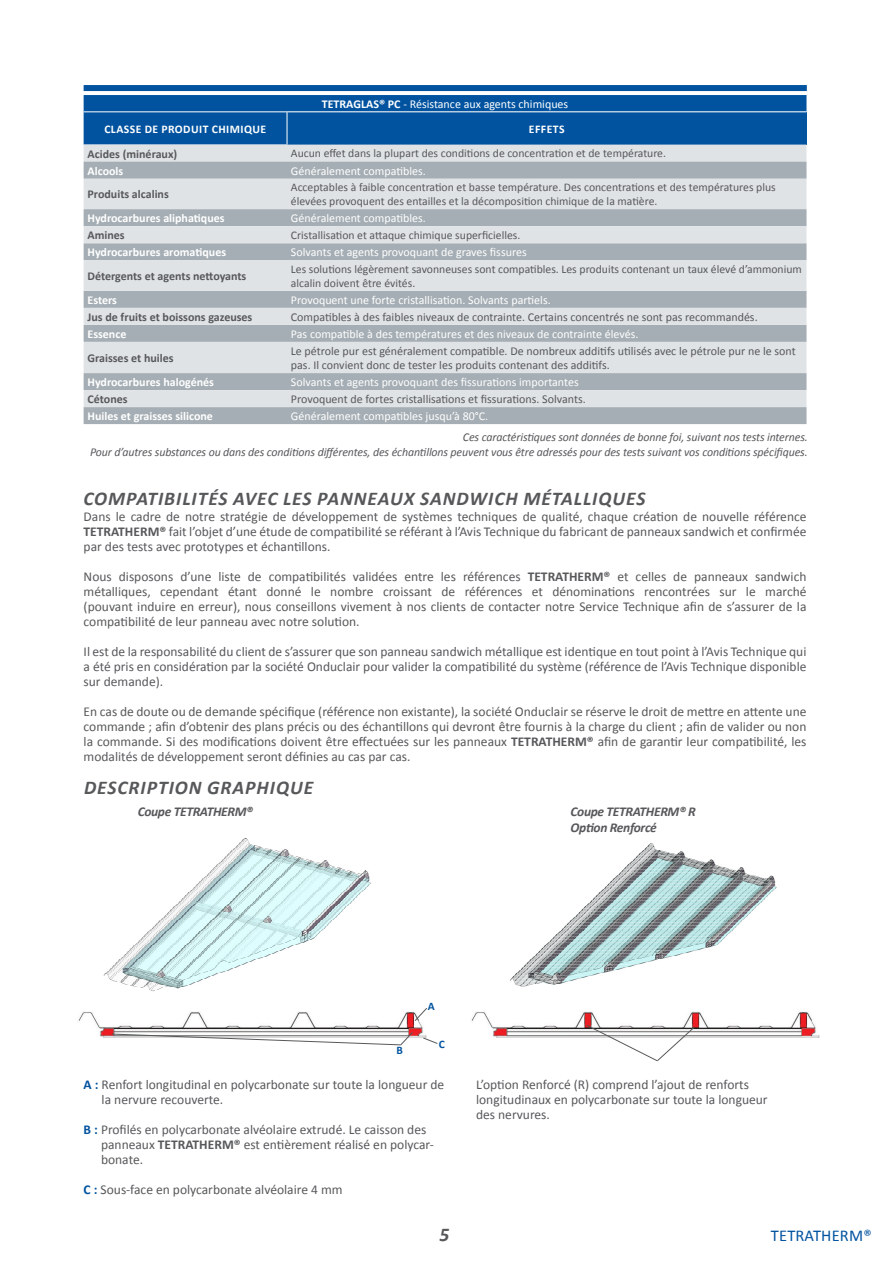
<style>
.page{position:relative;width:893px;height:1263px;background:#fff}
.page>*{position:absolute;margin:0;border:0;box-sizing:border-box;transform-origin:0 0}
.t1{font:italic 700 19.5px "Calibri";letter-spacing:.05em;color:#57585a}
.t2{font:16.5px "Calibri";letter-spacing:.01em;color:#0153a0}
.t3{font:13.5px/15px "Calibri";color:#57585a;text-align:justify}
.t4{font:italic 700 13.5px/16.2px "Calibri";letter-spacing:-.025em;color:#57585a}
.t5{font:12px "Calibri";color:#fff}
.t6{font:12px/14.4px "Calibri";color:#57585a}
.t7{font:italic 12px/14.4px "Calibri";letter-spacing:-.01em;color:#57585a;text-align:right}
.t8{font:700 12px "Calibri";color:#57585a}
.t9{font:700 12px "Calibri";color:#fff}
.t10{font:11.7px/14.1px "Calibri";color:#57585a}
.t11{font:700 11.7px "Calibri";letter-spacing:.04em;color:#fff}
.t12{font:700 11.55px "Calibri";color:#0153a0}
.s1{font-weight:700}
.s2{font-weight:700;color:#0153a0}
</style>
<div class="page">
<div style="left:84px;top:85px;width:723px;height:6px;background:#0153a0"></div>
<div style="left:84px;top:95px;width:722px;height:50px;background:#0153a0"></div>
<div style="left:287px;top:112px;width:519px;height:33px;background:#0153a0"></div>
<div style="left:84px;top:145px;width:722px;height:17px;background:#e0e3e6"></div>
<svg style="left:84px;top:162px;width:722px;height:262px;background:#bbc2c7"></svg>
<svg style="left:84px;top:226px;width:722px;height:181px;background:#cacfd3"></svg>
<hr style="left:287px;top:112px;width:1px;height:33px;background:#fff">
<hr style="left:84px;top:111px;width:203px;height:1px;background:#fff">
<hr style="left:287px;top:111px;width:519px;height:1px;background:#fff">
<img style="left:103px;top:838px;width:268px;height:154px">
<hr style="left:398px;top:837px;width:1px;height:164px;background:#c0c0c0">
<hr style="left:399px;top:837px;width:1px;height:164px;background:#c0c0c0">
<hr style="left:92px;top:837px;width:1px;height:164px;background:#c0c0c0">
<hr style="left:92px;top:1056px;width:256px;height:1px;background:#c0c0c0">
<hr style="left:92px;top:837px;width:290px;height:1px;background:#c0c0c0">
<hr style="left:92px;top:1057px;width:290px;height:1px;background:#c0c0c0">
<svg style="left:239px;top:837px;width:7px;height:2px"></svg>
<svg style="left:510px;top:843px;width:267px;height:169px"></svg>
<img style="left:78px;top:1012px;width:33px;height:26px">
<img style="left:471px;top:1012px;width:348px;height:26px">
<svg style="left:111px;top:1008px;width:327px;height:49px"></svg>
<svg style="left:586px;top:1024px;width:109px;height:38px"></svg>
<p class="t5" style="left:322px;top:100px;width:248px"><span class="s1">TETRAGLAS® PC</span> - Résistance aux agents chimiques</p>
<p class="t11" style="left:104px;top:121px;width:163px">CLASSE DE PRODUIT CHIMIQUE</p>
<p class="t11" style="left:529px;top:124px;width:37px">EFFETS</p>
<p class="t8" style="left:88px;top:146px;width:91px">Acides (minéraux)</p>
<p class="t10" style="left:291px;top:147px;width:377px">Aucun effet dans la plupart des conditions de concentration et de température.</p>
<p class="t9" style="left:88px;top:163px;width:37px">Alcools</p>
<p class="t5" style="left:291px;top:163px;width:136px">Généralement compatibles.</p>
<p class="t8" style="left:88px;top:187px;width:83px">Produits alcalins</p>
<p class="t10" style="left:291px;top:180px;width:486px">Acceptables à faible concentration et basse température. Des concentrations et des températures plus élevées provoquent des entailles et la décomposition chimique de la matière.</p>
<p class="t9" style="left:88px;top:211px;width:139px">Hydrocarbures aliphatiques</p>
<p class="t5" style="left:291px;top:211px;width:136px">Généralement compatibles.</p>
<p class="t8" style="left:88px;top:228px;width:39px">Amines</p>
<p class="t10" style="left:291px;top:228px;width:231px">Cristallisation et attaque chimique superficielles.</p>
<p class="t9" style="left:88px;top:245px;width:140px">Hydrocarbures aromatiques</p>
<p class="t5" style="left:291px;top:245px;width:237px">Solvants et agents provoquant de graves fissures</p>
<p class="t8" style="left:88px;top:268px;width:160px">Détergents et agents nettoyants</p>
<p class="t10" style="left:291px;top:262px;width:512px">Les solutions légèrement savonneuses sont compatibles. Les produits contenant un taux élevé d’ammonium alcalin doivent être évités.</p>
<p class="t9" style="left:88px;top:296px;width:31px">Esters</p>
<p class="t5" style="left:291px;top:292px;width:261px">Provoquent une forte cristallisation. Solvants partiels.</p>
<p class="t8" style="left:88px;top:309px;width:166px">Jus de fruits et boissons gazeuses</p>
<p class="t6" style="left:291px;top:310px;width:468px">Compatibles à des faibles niveaux de contrainte. Certains concentrés ne sont pas recommandés.</p>
<p class="t9" style="left:88px;top:326px;width:40px">Essence</p>
<p class="t5" style="left:291px;top:326px;width:349px">Pas compatible à des températures et des niveaux de contrainte élevés.</p>
<p class="t8" style="left:88px;top:350px;width:88px">Graisses et huiles</p>
<p class="t6" style="left:291px;top:344px;width:506px">Le pétrole pur est généralement compatible. De nombreux additifs utilisés avec le pétrole pur ne le sont pas. Il convient donc de tester les produits contenant des additifs.</p>
<p class="t9" style="left:88px;top:374px;width:128px">Hydrocarbures halogénés</p>
<p class="t5" style="left:291px;top:374px;width:289px">Solvants et agents provoquant des fissurations importantes</p>
<p class="t8" style="left:88px;top:391px;width:42px">Cétones</p>
<p class="t6" style="left:291px;top:392px;width:296px">Provoquent de fortes cristallisations et fissurations. Solvants.</p>
<p class="t9" style="left:88px;top:408px;width:127px">Huiles et graisses silicone</p>
<p class="t5" style="left:291px;top:409px;width:199px">Généralement compatibles jusqu’à 80°C.</p>
<p class="t7" style="left:90px;top:430px;width:719px">Ces caractéristiques sont données de bonne foi, suivant nos tests internes.<br>Pour d’autres substances ou dans des conditions différentes, des échantillons peuvent vous être adressés pour des tests suivant vos conditions spécifiques.</p>
<h1 class="t1" style="left:84px;top:489px;width:563px">COMPATIBILITÉS AVEC LES PANNEAUX SANDWICH MÉTALLIQUES</h1>
<p class="t3" style="left:84px;top:509px;width:724px">Dans le cadre de notre stratégie de développement de systèmes techniques de qualité, chaque création de nouvelle référence <span class="s1">TETRATHERM®</span> fait l’objet d’une étude de compatibilité se référant à l’Avis Technique du fabricant de panneaux sandwich et confirmée par des tests avec prototypes et échantillons.</p>
<p class="t3" style="left:84px;top:569px;width:724px">Nous disposons d’une liste de compatibilités validées entre les références <span class="s1">TETRATHERM®</span> et celles de panneaux sandwich métalliques, cependant étant donné le nombre croissant de références et dénominations rencontrées sur le marché (pouvant induire en erreur), nous conseillons vivement à nos clients de contacter notre Service Technique afin de s’assurer de la compatibilité de leur panneau avec notre solution.</p>
<p class="t3" style="left:84px;top:644px;width:724px">Il est de la responsabilité du client de s’assurer que son panneau sandwich métallique est identique en tout point à l’Avis Technique qui a été pris en considération par la société Onduclair pour valider la compatibilité du système (référence de l’Avis Technique disponible sur demande).</p>
<p class="t3" style="left:84px;top:704px;width:724px">En cas de doute ou de demande spécifique (référence non existante), la société Onduclair se réserve le droit de mettre en attente une commande ; afin d’obtenir des plans précis ou des échantillons qui devront être fournis à la charge du client ; afin de valider ou non la commande. Si des modifications doivent être effectuées sur les panneaux <span class="s1">TETRATHERM®</span> afin de garantir leur compatibilité, les modalités de développement seront définies au cas par cas.</p>
<h1 class="t1" style="left:84px;top:778px;width:231px">DESCRIPTION GRAPHIQUE</h1>
<p class="t4" style="left:138px;top:804px;width:117px">Coupe TETRATHERM®</p>
<p class="t4" style="left:571px;top:804px;width:127px">Coupe TETRATHERM® R<br>Option Renforcé</p>
<p class="t12" style="left:397px;top:1046px;width:8px">B</p>
<p class="t12" style="left:428px;top:1002px;width:8px">A</p>
<p class="t12" style="left:439px;top:1040px;width:8px">C</p>
<p class="t3" style="left:102px;top:1077px;width:344px;text-indent:-18px"><span class="s2">A :</span> Renfort longitudinal en polycarbonate sur toute la longueur de la nervure recouverte.</p>
<p class="t3" style="left:101px;top:1122px;width:334px;text-align:left;text-indent:-17px"><span class="s2">B :</span> Profilés en polycarbonate alvéolaire extrudé. Le caisson des panneaux <span class="s1">TETRATHERM®</span> est entièrement réalisé en polycar&shy;bonate.</p>
<p class="t3" style="left:84px;top:1182px;width:260px"><span class="s2">C :</span> Sous-face en polycarbonate alvéolaire 4 mm</p>
<p class="t3" style="left:476px;top:1077px;width:293px;text-align:left">L’option Renforcé (R) comprend l’ajout de renforts longitudinaux en polycarbonate sur toute la longueur des nervures.</p>
<h1 class="t1" style="left:439px;top:1225px;width:11px">5</h1>
<p class="t2" style="left:771px;top:1230px;width:102px">TETRATHERM®</p>
</div>
